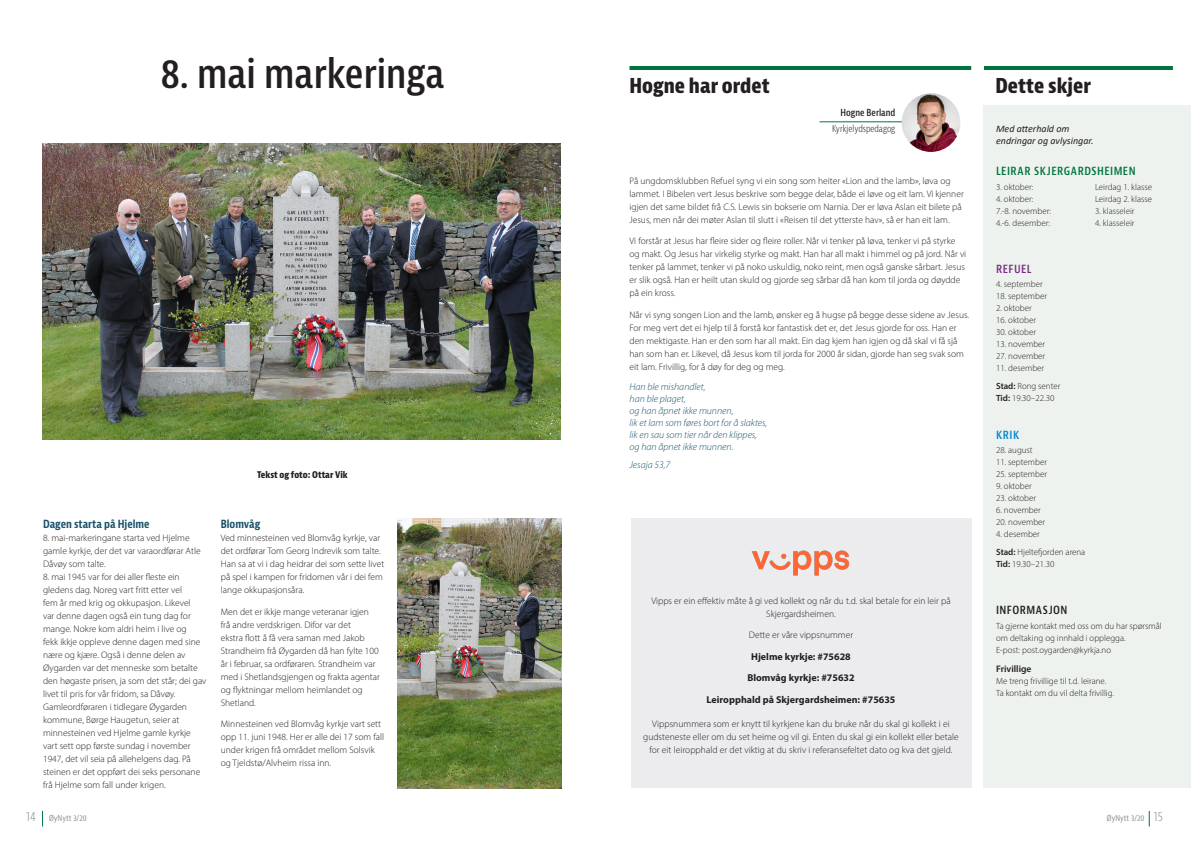
<style>
.page{position:relative;width:1191px;height:842px;background:#fff}
.page>*{position:absolute;margin:0;border:0;box-sizing:border-box;transform-origin:0 0}
.Øynytt_tittel_stor{font:600 condensed 40px "Bernina Sans";color:#231f20}
.Fast_tittel_grønn_st{font:700 condensed 20px "Bernina Sans";color:#231f20}
.Øynytt_brødtekst_ute{font:700 condensed 20px "Bernina Sans";color:#231f20}
.Dette_skjer_-_tittel{font:600 condensed 12px "Bernina Sans";letter-spacing:.035em;color:#00733e}
.Dette_skjer_-_tittel-2{font:600 condensed 12px "Bernina Sans";letter-spacing:.04em;color:#231f20}
.Dette_skjer_-_tittel-3{font:600 condensed 12px "Bernina Sans";letter-spacing:.035em;color:#792b82}
.Dette_skjer_-_tittel-4{font:600 condensed 12px "Bernina Sans";color:#0084ca}
.Øynytt_mellomtittel{font:700 condensed 11px "Bernina Sans";color:#17526c}
.Bibelvers_blå_tekst{font:italic 300 10px/12px "Myriad Pro";color:#17526c}
.Øynytt_brødtekst_ute-2{font:700 10px "Myriad Pro";color:#231f20}
.t1{font:italic 10px/12px "Calibri";color:#231f20}
.Øynytt_brødtekst_ute-3{font:300 9.5px/13px "Myriad Pro";color:#231f20}
.Øynytt_mellomtittel-2{font:300 9.5px/13px "Myriad Pro";color:#231f20}
.t2{font:300 condensed 9.5px "Bernina Sans";color:#231f20}
.t3{font:600 condensed 9.5px "Bernina Sans";color:#231f20}
.Øynytt_brødtekst_ute-4{font:600 9.5px "Myriad Pro";color:#231f20}
.Øynytt_brødtekst_ute-5{font:300 9px/12px "Myriad Pro";color:#231f20}
.Dette_skjer{font:300 9px/12px "Myriad Pro";color:#231f20}
.Øynytt_Byline__tekst{font:700 condensed 9px "Bernina Sans";color:#231f20}
.t4{font:condensed 8px "Bernina Sans";color:#8a8c8f}
.s1{font-weight:600}
.s2{font-weight:300;font-size:13px}
</style>
<div class="page">
<svg style="left:42px;top:811px;width:1px;height:15px"></svg>
<svg style="left:1149px;top:811px;width:1px;height:15px"></svg>
<div style="left:984px;top:106px;width:207px;height:682px;background:#edf2ee"></div>
<hr style="left:984px;top:66px;width:188px;height:4px;background:#00733e">
<hr style="left:629px;top:66px;width:342px;height:4px;background:#00733e">
<hr style="left:819px;top:122px;width:94px;height:1px;background:#00733e">
<img style="left:901px;top:93px;width:59px;height:59px;border-radius:29px">
<img style="left:42px;top:144px;width:519px;height:295px">
<img style="left:397px;top:518px;width:164px;height:270px">
<div style="left:631px;top:518px;width:340px;height:270px;background:#ececee"></div>
<img style="left:751px;top:550px;width:99px;height:25px">
<p class="Øynytt_tittel_stor" style="left:160px;top:49px;width:285px">8. mai markeringa</p>
<p class="Øynytt_Byline__tekst" style="left:257px;top:469px;width:92px">Tekst og foto: Ottar Vik</p>
<p class="Øynytt_mellomtittel" style="left:43px;top:517px;width:108px">Dagen starta på Hjelme</p>
<p class="Øynytt_mellomtittel-2" style="left:43px;top:531px;width:159px">8. mai-markeringane starta ved Hjelme gamle kyrkje, der det var varaordførar Atle<br>Dåvøy som talte.</p>
<p class="Øynytt_mellomtittel-2" style="left:43px;top:570px;width:165px">8. mai 1945 var for dei aller fleste ein gledens dag. Noreg vart fritt etter vel<br>fem år med krig og okkupasjon. Likevel<br>var denne dagen også ein tung dag for mange. Nokre kom aldri heim i live og<br>fekk ikkje oppleve denne dagen med sine nære og kjære. Også i denne delen av Øygarden var det menneske som betalte den høgaste prisen, ja som det står; dei gav livet til pris for vår fridom, sa Dåvøy.</p>
<p class="Øynytt_brødtekst_ute-3" style="left:43px;top:700px;width:159px">Gamleordføraren i tidlegare Øygarden kommune, Børge Haugetun, seier at minnesteinen ved Hjelme gamle kyrkje vart sett opp første sundag i november 1947, det vil seia på allehelgens dag. På steinen er det oppført dei seks personane frå Hjelme som fall under krigen.</p>
<p class="Øynytt_mellomtittel" style="left:221px;top:517px;width:41px">Blomvåg</p>
<p class="Øynytt_brødtekst_ute-3" style="left:221px;top:531px;width:165px">Ved minnesteinen ved Blomvåg kyrkje, var det ordførar Tom Georg Indrevik som talte.<br>Han sa at vi i dag heidrar dei som sette livet på spel i kampen for fridomen vår i dei fem lange okkupasjonsåra.</p>
<p class="Øynytt_brødtekst_ute-3" style="left:221px;top:605px;width:161px">Men det er ikkje mange veteranar igjen frå andre verdskrigen. Difor var det<br>ekstra flott å få vera saman med Jakob Strandheim frå Øygarden då han fylte 100 år i februar, sa ordføraren. Strandheim var med i Shetlandsgjengen og frakta agentar og flyktningar mellom heimlandet og Shetland.</p>
<p class="Øynytt_brødtekst_ute-3" style="left:221px;top:717px;width:165px">Minnesteinen ved Blomvåg kyrkje vart sett opp 11. juni 1948. Her er alle dei 17 som fall under krigen frå området mellom Solsvik og Tjeldstø/Alvheim rissa inn.</p>
<p class="Fast_tittel_grønn_st" style="left:629px;top:73px;width:142px">Hogne har ordet</p>
<p class="Øynytt_brødtekst_ute" style="left:995px;top:73px;width:97px">Dette skjer</p>
<p class="t3" style="left:840px;top:107px;width:56px">Hogne Berland</p>
<p class="t2" style="left:832px;top:123px;width:65px">Kyrkjelydspedagog</p>
<p class="t1" style="left:996px;top:122px;width:99px">Med atterhald om endringar og avlysingar.</p>
<p class="Øynytt_brødtekst_ute-3" style="left:629px;top:174px;width:336px">På ungdomsklubben Refuel syng vi ein song som heiter «Lion and the lamb», løva og lammet. I Bibelen vert Jesus beskrive som begge delar, både ei løve og eit lam. Vi kjenner igjen det same bildet frå C.S. Lewis sin bokserie om Narnia. Der er løva Aslan eit bilete på Jesus, men når dei møter Aslan til slutt i «Reisen til det ytterste hav», så er han eit lam.</p>
<p class="Øynytt_brødtekst_ute-3" style="left:629px;top:234px;width:338px">Vi forstår at Jesus har fleire sider og fleire roller. Når vi tenker på løva, tenker vi på styrke og makt. Og Jesus har virkelig styrke og makt. Han har all makt i himmel og på jord. Når vi tenker på lammet, tenker vi på noko uskuldig, noko reint, men også ganske sårbart. Jesus er slik også. Han er heilt utan skuld og gjorde seg sårbar då han kom til jorda og døydde på ein kross.</p>
<p class="Øynytt_brødtekst_ute-3" style="left:629px;top:308px;width:341px">Når vi syng songen Lion and the lamb, ønsker eg å hugse på begge desse sidene av Jesus.<br>For meg vert det ei hjelp til å forstå kor fantastisk det er, det Jesus gjorde for oss. Han er den mektigaste. Han er den som har all makt. Ein dag kjem han igjen og då skal vi få sjå han som han er. Likevel, då Jesus kom til jorda for 2000 år sidan, gjorde han seg svak som eit lam. Frivillig, for å døy for deg og meg.</p>
<p class="Bibelvers_blå_tekst" style="left:629px;top:381px;width:139px">Han ble mishandlet,<br>han ble plaget,<br>og han åpnet ikke munnen,<br>lik et lam som føres bort for å slaktes, lik en sau som tier når den klippes, og han åpnet ikke munnen.</p>
<p class="Bibelvers_blå_tekst" style="left:629px;top:458px;width:42px">Jesaja 53,7</p>
<p class="Øynytt_brødtekst_ute-3" style="left:651px;top:594px;width:301px;text-align:center">Vipps er ein effektiv måte å gi ved kollekt og når du t.d. skal betale for ein leir på<br>Skjergardsheimen.</p>
<p class="Øynytt_brødtekst_ute-3" style="left:749px;top:628px;width:106px">Dette er våre vippsnummer</p>
<p class="Øynytt_brødtekst_ute-2" style="left:751px;top:650px;width:101px">Hjelme kyrkje: #75628</p>
<p class="Øynytt_brødtekst_ute-2" style="left:747px;top:671px;width:109px">Blomvåg kyrkje: #75632</p>
<p class="Øynytt_brødtekst_ute-2" style="left:706px;top:693px;width:190px">Leiropphald på Skjergardsheimen: #75635</p>
<p class="Øynytt_brødtekst_ute-3" style="left:643px;top:717px;width:317px;text-align:center">Vippsnummera som er knytt til kyrkjene kan du bruke når du skal gi kollekt i ei gudsteneste eller om du set heime og vil gi. Enten du skal gi ein kollekt eller betale for eit leiropphald er det viktig at du skriv i referansefeltet dato og kva det gjeld.</p>
<p class="Dette_skjer_-_tittel" style="left:996px;top:163px;width:141px">LEIRAR SKJERGARDSHEIMEN</p>
<p class="Øynytt_brødtekst_ute-5" style="left:996px;top:181px;width:39px">3. oktober:</p>
<p class="Øynytt_brødtekst_ute-5" style="left:1095px;top:181px;width:58px">Leirdag 1. klasse</p>
<p class="Øynytt_brødtekst_ute-5" style="left:996px;top:193px;width:39px">4. oktober:</p>
<p class="Øynytt_brødtekst_ute-5" style="left:1095px;top:193px;width:58px">Leirdag 2. klasse</p>
<p class="Øynytt_brødtekst_ute-5" style="left:996px;top:205px;width:57px">7.-8. november:</p>
<p class="Øynytt_brødtekst_ute-5" style="left:1095px;top:205px;width:41px">3. klasseleir</p>
<p class="Øynytt_brødtekst_ute-5" style="left:996px;top:217px;width:56px">4.-6. desember:</p>
<p class="Øynytt_brødtekst_ute-5" style="left:1095px;top:217px;width:41px">4. klasseleir</p>
<p class="Dette_skjer_-_tittel-3" style="left:996px;top:261px;width:37px">REFUEL</p>
<p class="Øynytt_brødtekst_ute-5" style="left:996px;top:278px;width:48px">4. september</p>
<p class="Øynytt_brødtekst_ute-5" style="left:996px;top:290px;width:52px">18. september</p>
<p class="Øynytt_brødtekst_ute-5" style="left:996px;top:302px;width:37px">2. oktober</p>
<p class="Øynytt_brødtekst_ute-5" style="left:996px;top:314px;width:42px">16. oktober</p>
<p class="Øynytt_brødtekst_ute-5" style="left:996px;top:326px;width:42px">30. oktober</p>
<p class="Øynytt_brødtekst_ute-5" style="left:996px;top:338px;width:51px">13. november</p>
<p class="Øynytt_brødtekst_ute-5" style="left:996px;top:350px;width:51px">27. november</p>
<p class="Øynytt_brødtekst_ute-5" style="left:996px;top:362px;width:50px">11. desember</p>
<p class="Dette_skjer" style="left:996px;top:380px;width:66px"><span class="s1">Stad:</span> Rong senter<br><span class="s1">Tid:</span> 19.30–22.30</p>
<p class="Dette_skjer_-_tittel-4" style="left:996px;top:427px;width:25px">KRIK</p>
<p class="Øynytt_brødtekst_ute-5" style="left:996px;top:444px;width:38px">28. august</p>
<p class="Øynytt_brødtekst_ute-5" style="left:996px;top:456px;width:52px">11. september</p>
<p class="Øynytt_brødtekst_ute-5" style="left:996px;top:468px;width:52px">25. september</p>
<p class="Øynytt_brødtekst_ute-5" style="left:996px;top:480px;width:37px">9. oktober</p>
<p class="Øynytt_brødtekst_ute-5" style="left:996px;top:492px;width:42px">23. oktober</p>
<p class="Øynytt_brødtekst_ute-5" style="left:996px;top:504px;width:46px">6. november</p>
<p class="Øynytt_brødtekst_ute-5" style="left:996px;top:516px;width:51px">20. november</p>
<p class="Øynytt_brødtekst_ute-5" style="left:996px;top:528px;width:45px">4. desember</p>
<p class="Dette_skjer" style="left:996px;top:546px;width:91px"><span class="s1">Stad:</span> Hjeltefjorden arena</p>
<p class="Dette_skjer" style="left:996px;top:558px;width:60px"><span class="s1">Tid:</span> 19.30–21.30</p>
<p class="Dette_skjer_-_tittel-2" style="left:996px;top:603px;width:73px">INFORMASJON</p>
<p class="Øynytt_brødtekst_ute-5" style="left:996px;top:620px;width:167px">Ta gjerne kontakt med oss om du har spørsmål om deltaking og innhald i opplegga.<br>E-post: post.oygarden@kyrkja.no</p>
<p class="Øynytt_brødtekst_ute-4" style="left:996px;top:662px;width:37px">Frivillige</p>
<p class="Øynytt_brødtekst_ute-5" style="left:996px;top:675px;width:119px">Me treng frivillige til t.d. leirane.<br>Ta kontakt om du vil delta frivillig.</p>
<p class="t4" style="left:26px;top:813px;width:62px"><span class="s2">14</span> ØyNytt 3/20</p>
<p class="t4" style="left:1107px;top:813px;width:57px">ØyNytt 3/20 <span class="s2">15</span></p>
</div>
